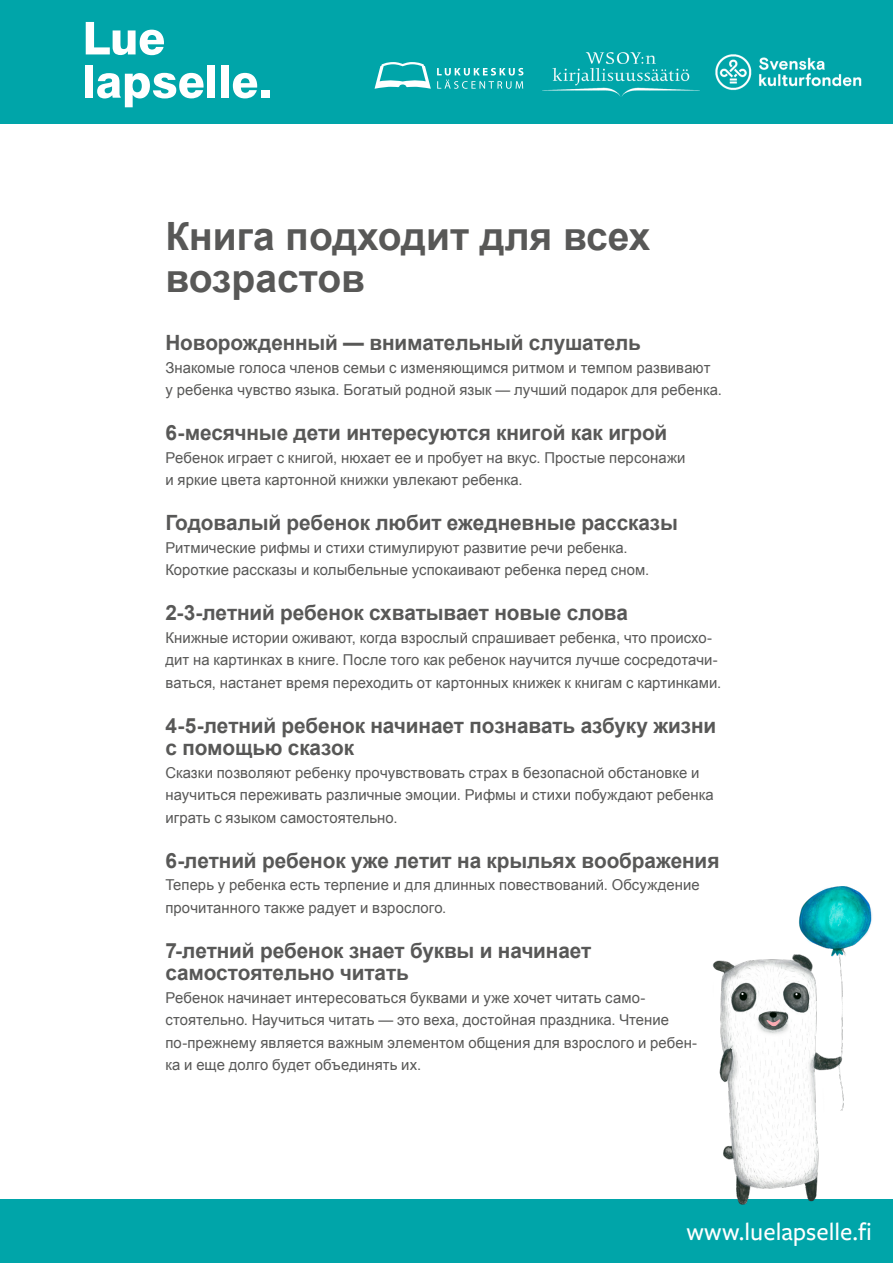
<style>
.page{position:relative;width:893px;height:1263px;background:#fff}
.page>*{position:absolute;margin:0;border:0;box-sizing:border-box;transform-origin:0 0}
.t1{font:700 39px/42.2px "Arial";color:#585857}
.t2{font:500 25.5px "Freight Sans Pro";color:#fff}
.t3{font:700 21px/22.5px "Arial";letter-spacing:-.005em;color:#585857}
.t4{font:15px/22.5px "Arial";letter-spacing:.005em;color:#585857}
</style>
<div class="page">
<div style="left:0;top:0;width:893px;height:123px;background:#00a5a9"></div>
<svg style="left:86px;top:22px;width:78px;height:33px"></svg>
<div style="left:85px;top:65px;width:8px;height:33px;background:#fff"></div>
<svg style="left:97px;top:73px;width:107px;height:34px"></svg>
<div style="left:208px;top:65px;width:7px;height:33px;background:#fff"></div>
<div style="left:221px;top:65px;width:8px;height:33px;background:#fff"></div>
<svg style="left:233px;top:73px;width:24px;height:25px"></svg>
<div style="left:261px;top:90px;width:8px;height:8px;background:#fff"></div>
<img style="left:542px;top:52px;width:157px;height:45px">
<img style="left:715px;top:54px;width:147px;height:37px">
<svg style="left:375px;top:62px;width:56px;height:27px"></svg>
<svg style="left:437px;top:68px;width:86px;height:21px"></svg>
<div style="left:0;top:1199px;width:893px;height:64px;background:#00a5a9"></div>
<img style="left:712px;top:886px;width:160px;height:319px">
<p class="t1" style="left:165px;top:216px;width:487px">Книга подходит для всех возрастов</p>
<p class="t3" style="left:165px;top:332px;width:477px">Новорожденный — внимательный слушатель</p>
<p class="t4" style="left:165px;top:356px;width:558px">Знакомые голоса членов семьи с изменяющимся ритмом и темпом развивают<br>у ребенка чувство языка. Богатый родной язык — лучший подарок для ребенка.</p>
<p class="t3" style="left:165px;top:422px;width:503px">6-месячные дети интересуются книгой как игрой</p>
<p class="t4" style="left:165px;top:446px;width:521px">Ребенок играет с книгой, нюхает ее и пробует на вкус. Простые персонажи и яркие цвета картонной книжки увлекают ребенка.</p>
<p class="t3" style="left:165px;top:512px;width:514px">Годовалый ребенок любит ежедневные рассказы</p>
<p class="t4" style="left:165px;top:536px;width:464px">Ритмические рифмы и стихи стимулируют развитие речи ребенка.</p>
<p class="t4" style="left:165px;top:559px;width:485px">Короткие рассказы и колыбельные успокаивают ребенка перед сном.</p>
<p class="t3" style="left:165px;top:602px;width:464px">2-3-летний ребенок схватывает новые слова</p>
<p class="t4" style="left:165px;top:626px;width:557px">Книжные истории оживают, когда взрослый спрашивает ребенка, что происхо&shy;дит на картинках в книге. После того как ребенок научится лучше сосредотачи&shy;ваться, настанет время переходить от картонных книжек к книгам с картинками.</p>
<p class="t3" style="left:165px;top:715px;width:552px">4-5-летний ребенок начинает познавать азбуку жизни с помощью сказок</p>
<p class="t4" style="left:165px;top:761px;width:550px">Сказки позволяют ребенку прочувствовать страх в безопасной обстановке и научиться переживать различные эмоции. Рифмы и стихи побуждают ребенка играть с языком самостоятельно.</p>
<p class="t3" style="left:165px;top:850px;width:555px">6-летний ребенок уже летит на крыльях воображения</p>
<p class="t4" style="left:165px;top:874px;width:536px">Теперь у ребенка есть терпение и для длинных повествований. Обсуждение прочитанного также радует и взрослого.</p>
<p class="t3" style="left:165px;top:940px;width:427px">7-летний ребенок знает буквы и начинает самостоятельно читать</p>
<p class="t4" style="left:165px;top:986px;width:533px">Ребенок начинает интересоваться буквами и уже хочет читать само&shy;стоятельно. Научиться читать — это веха, достойная праздника. Чтение по-прежнему является важным элементом общения для взрослого и ребен&shy;ка и еще долго будет объединять их.</p>
<p class="t2" style="left:686px;top:1214px;width:187px">www.luelapselle.fi</p>
</div>
